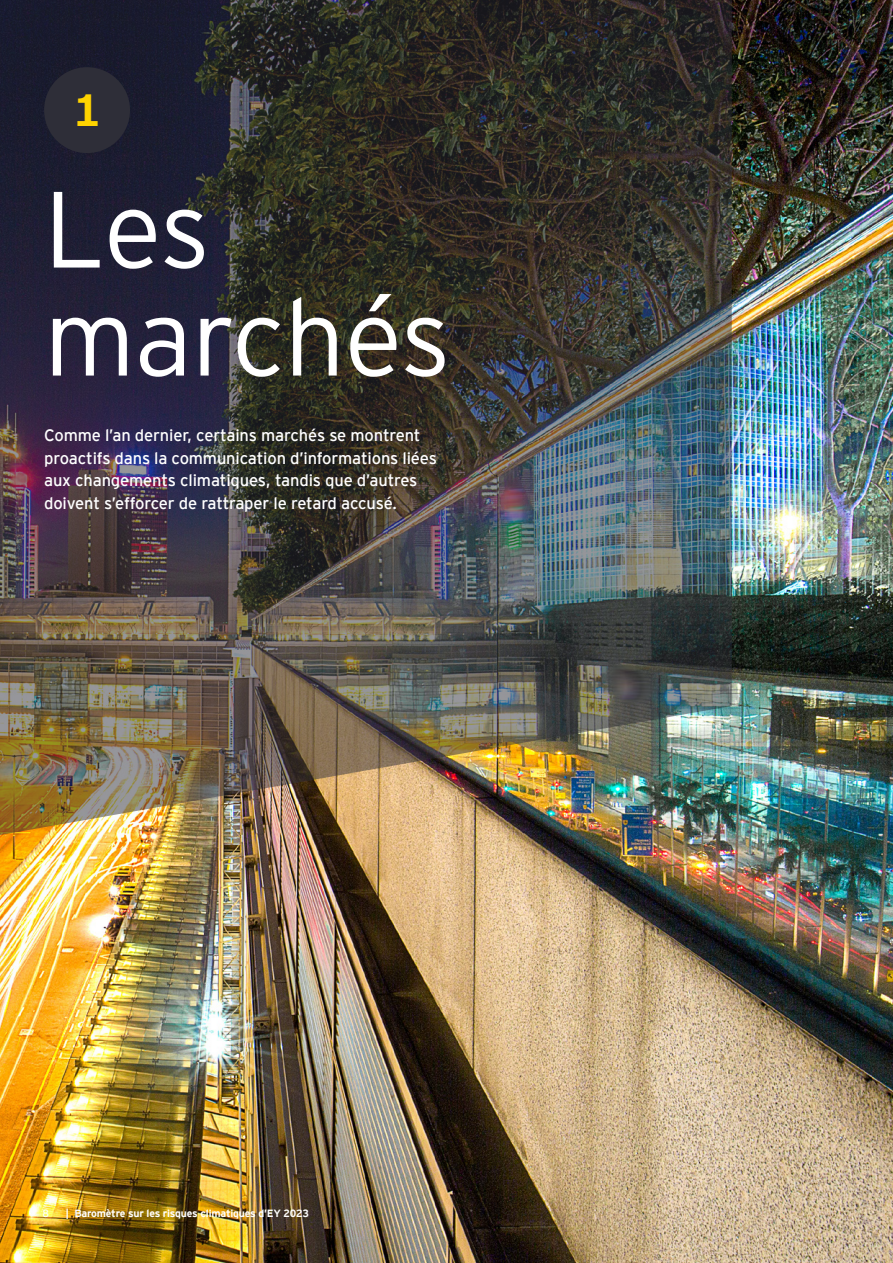
<style>
.page{position:relative;width:893px;height:1263px;background:#fff}
.page>*{position:absolute;margin:0;border:0;box-sizing:border-box;transform-origin:0 0}
.t1{font:300 108px/108px "EY Interstate";letter-spacing:-.015em;color:#fff}
.t2{font:700 45px "EY Interstate";color:#ffd400}
.t3{font:16.5px/22.5px "EY Interstate";letter-spacing:-.01em;color:#fff}
.t4{font:700 10.5px "EY Interstate";letter-spacing:-.02em;color:#fff}
.t5{font:10.5px "EY Interstate";color:#fff}
</style>
<div class="page">
<img style="left:0;top:0;width:893px;height:1263px">
<img style="left:0;top:0;width:732px;height:837px">
<div style="left:44px;top:67px;width:86px;height:86px;background:#2e2e38;border-radius:50%"></div>
<h2 class="t2" style="left:73px;top:77px;width:29px">1</h2>
<h1 class="t1" style="left:44px;top:169px;width:409px">Les marchés</h1>
<p class="t3" style="left:44px;top:423px;width:394px">Comme l’an dernier, certains marchés se montrent proactifs dans la communication d’informations liées aux changements climatiques, tandis que d’autres doivent s’efforcer de rattraper le retard accusé.</p>
<p class="t5" style="left:43px;top:1206px;width:8px">8</p>
<p class="t4" style="left:66px;top:1206px;width:244px">| Baromètre sur les risques climatiques d’EY 2023</p>
</div>
